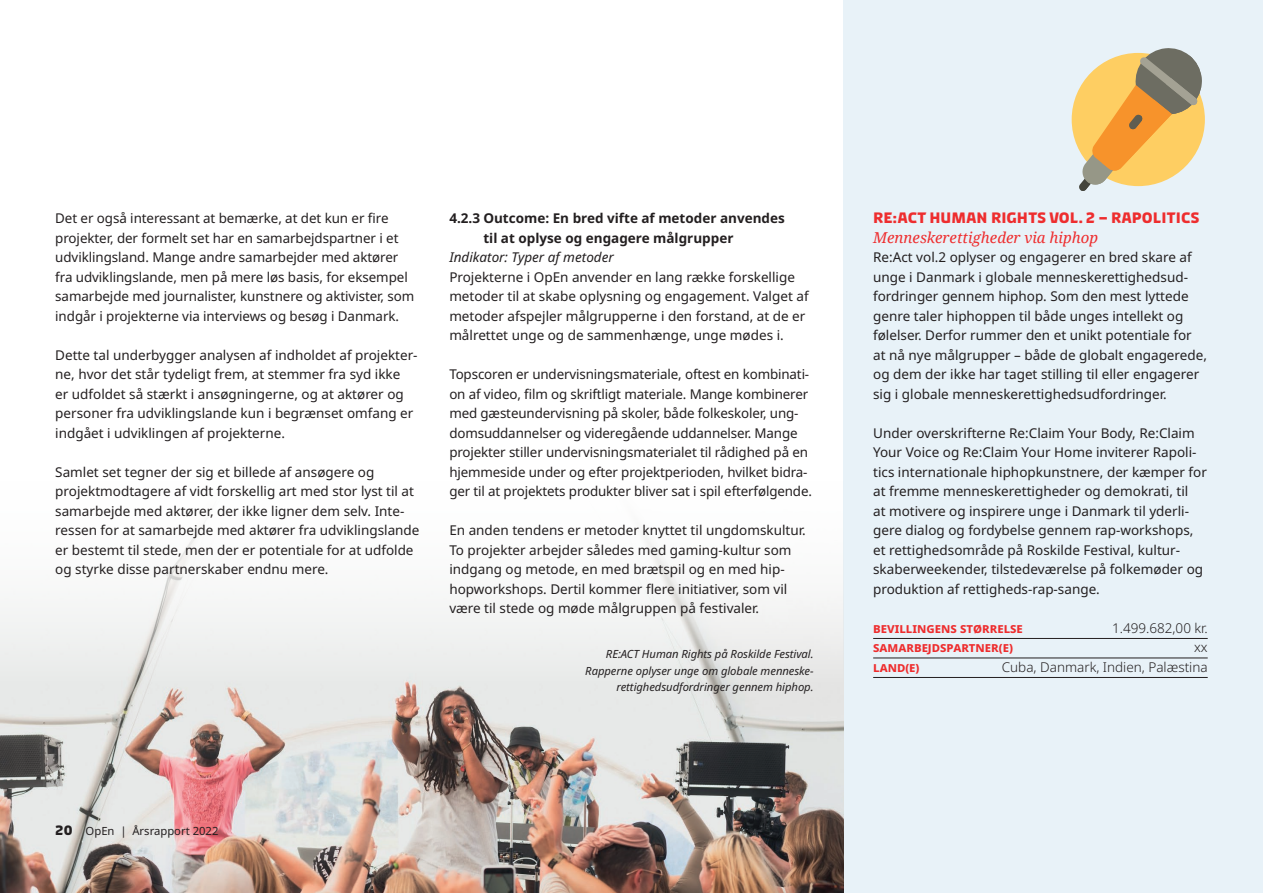
<style>
.page{position:relative;width:1263px;height:893px;background:#fff}
.page>*{position:absolute;margin:0;border:0;box-sizing:border-box;transform-origin:0 0}
.t1{font:700 15px "Diplomacy Office";color:#ee2d2e}
.t2{font:italic 15px "Noto Serif";color:#ee2d2e}
.t3{font:13.5px/19.5px "Noto Sans";color:#231f20}
.t4{font:700 13.5px/19.5px "Noto Sans";color:#231f20}
.t5{font:700 13.5px "Noto Sans";color:#ee2d2e}
.t6{font:300 13.5px "Noto Sans";color:#231f20}
.t7{font:italic 13.5px "Noto Sans";color:#231f20}
.t8{font:italic 11.25px/16.2px "Noto Sans";letter-spacing:-.005em;color:#231f20;text-align:right}
.t9{font:11.25px "Noto Sans";color:#231f20}
.s1{font-family:"Diplomacy Office";font-weight:700;font-size:13.5px}
</style>
<div class="page">
<img style="left:0;top:522px;width:843px;height:371px">
<div style="left:843px;top:0;width:420px;height:893px;background:#e8f2f8"></div>
<hr style="left:873px;top:638px;width:335px;height:1px;background:#231f20">
<hr style="left:873px;top:658px;width:335px;height:1px;background:#231f20">
<hr style="left:873px;top:677px;width:335px;height:1px;background:#231f20">
<svg style="left:1078px;top:48px;width:124px;height:143px"></svg>
<p class="t3" style="left:55px;top:209px;width:361px">Det er også interessant at bemærke, at det kun er fire projekter, der formelt set har en samarbejdspartner i et udviklingsland. Mange andre samarbejder med aktører fra udviklingslande, men på mere løs basis, for eksempel samarbejde med journalister, kunstnere og aktivister, som indgår i projekterne via interviews og besøg i Danmark.</p>
<p class="t3" style="left:55px;top:345px;width:364px">Dette tal underbygger analysen af indholdet af projekter&shy;ne, hvor det står tydeligt frem, at stemmer fra syd ikke<br>er udfoldet så stærkt i ansøgningerne, og at aktører og personer fra udviklingslande kun i begrænset omfang er indgået i udviklingen af projekterne.</p>
<p class="t3" style="left:55px;top:462px;width:366px">Samlet set tegner der sig et billede af ansøgere og projektmodtagere af vidt forskellig art med stor lyst til at samarbejde med aktører, der ikke ligner dem selv. Inte&shy;ressen for at samarbejde med aktører fra udviklingslande er bestemt til stede, men der er potentiale for at udfolde og styrke disse partnerskaber endnu mere.</p>
<p class="t4" style="left:483px;top:209px;width:303px;text-indent:-34px">4.2.3 Outcome: En bred vifte af metoder anvendes til at oplyse og engagere målgrupper</p>
<p class="t7" style="left:449px;top:247px;width:166px">Indikator: Typer af metoder</p>
<p class="t3" style="left:449px;top:267px;width:361px">Projekterne i OpEn anvender en lang række forskellige metoder til at skabe oplysning og engagement. Valget af metoder afspejler målgrupperne i den forstand, at de er målrettet unge og de sammenhænge, unge mødes i.</p>
<p class="t3" style="left:449px;top:365px;width:364px">Topscoren er undervisningsmateriale, oftest en kombinati&shy;on af video, film og skriftligt materiale. Mange kombinerer med gæsteundervisning på skoler, både folkeskoler, ung&shy;domsuddannelser og videregående uddannelser. Mange projekter stiller undervisningsmaterialet til rådighed på en hjemmeside under og efter projektperioden, hvilket bidra&shy;ger til at projektets produkter bliver sat i spil efterfølgende.</p>
<p class="t3" style="left:449px;top:521px;width:358px">En anden tendens er metoder knyttet til ungdomskultur.<br>To projekter arbejder således med gaming-kultur som indgang og metode, en med brætspil og en med hip&shy;hopworkshops. Dertil kommer flere initiativer, som vil være til stede og møde målgruppen på festivaler.</p>
<p class="t8" style="left:585px;top:646px;width:230px">RE:ACT Human Rights på Roskilde Festival.<br>Rapperne oplyser unge om globale menneske&shy;rettighedsudfordringer gennem hiphop.</p>
<p class="t9" style="left:55px;top:825px;width:165px"><span class="s1">20</span> OpEn | Årsrapport 2022</p>
<p class="t1" style="left:873px;top:208px;width:328px">RE:ACT HUMAN RIGHTS VOL. 2 – RAPOLITICS</p>
<p class="t2" style="left:873px;top:227px;width:226px">Menneskerettigheder via hiphop</p>
<p class="t3" style="left:873px;top:248px;width:335px">Re:Act vol.2 oplyser og engagerer en bred skare af unge i Danmark i globale menneskerettighedsud&shy;fordringer gennem hiphop. Som den mest lyttede genre taler hiphoppen til både unges intellekt og følelser. Derfor rummer den et unikt potentiale for at nå nye målgrupper – både de globalt engagerede, og dem der ikke har taget stilling til eller engagerer sig i globale menneskerettighedsudfordringer.</p>
<p class="t3" style="left:873px;top:423px;width:335px">Under overskrifterne Re:Claim Your Body, Re:Claim Your Voice og Re:Claim Your Home inviterer Rapoli&shy;tics internationale hiphopkunstnere, der kæmper for at fremme menneskerettigheder og demokrati, til<br>at motivere og inspirere unge i Danmark til yderli&shy;gere dialog og fordybelse gennem rap-workshops, et rettighedsområde på Roskilde Festival, kultur&shy;skaberweekender, tilstedeværelse på folkemøder og produktion af rettigheds-rap-sange.</p>
<p class="t5" style="left:873px;top:620px;width:151px">bevillingens størrelse</p>
<p class="t6" style="left:1112px;top:620px;width:97px">1.499.682,00 kr.</p>
<p class="t5" style="left:873px;top:639px;width:141px">samarbejdspartner(e)</p>
<p class="t6" style="left:1194px;top:639px;width:15px">xx</p>
<p class="t5" style="left:873px;top:659px;width:48px">land(e)</p>
<p class="t6" style="left:1002px;top:659px;width:207px">Cuba, Danmark, Indien, Palæstina</p>
</div>
